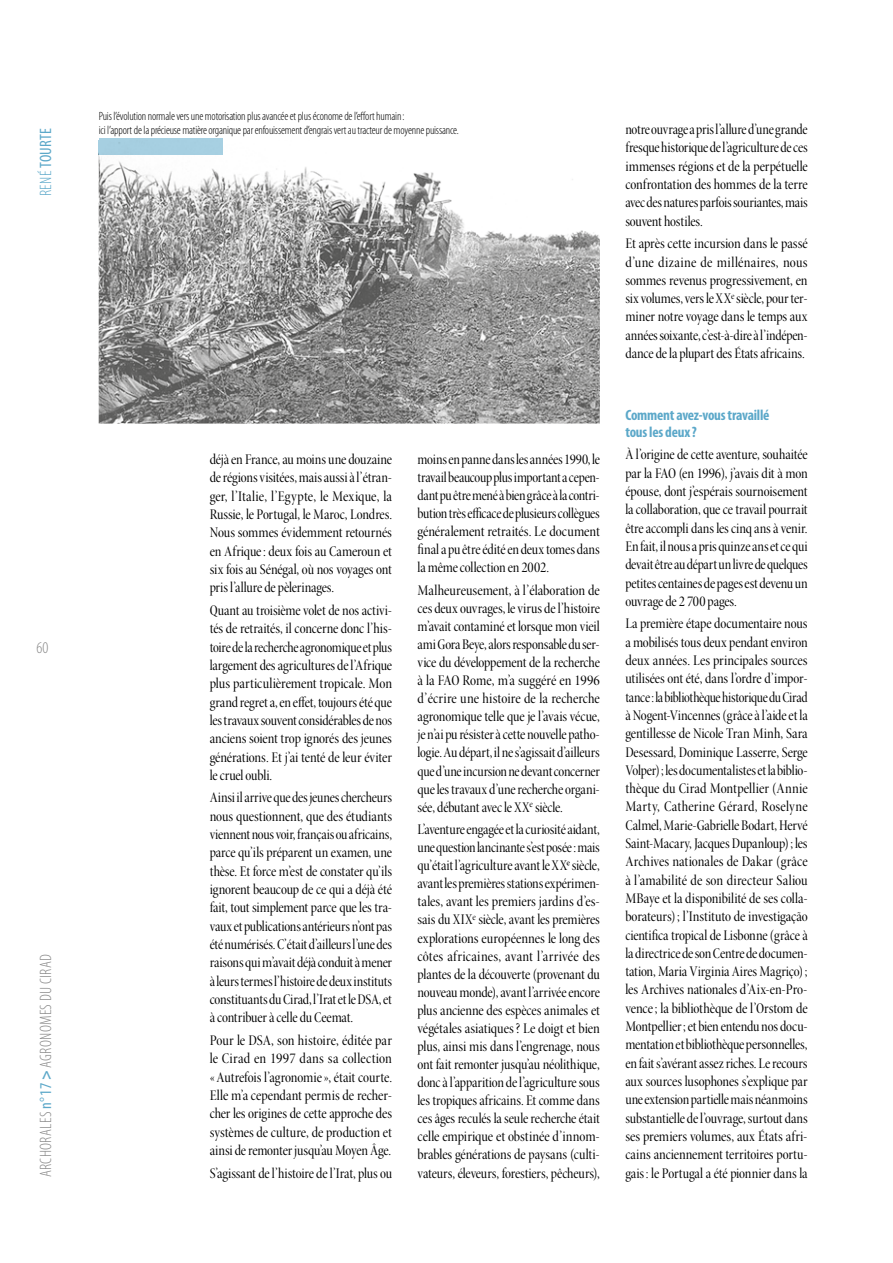
<style>
.page{position:relative;width:893px;height:1263px;background:#fff}
.page>*{position:absolute;margin:0;border:0;box-sizing:border-box;transform-origin:0 0}
.t1{font:300 condensed 16.5px "Myriad Pro";letter-spacing:.02em;color:#878787}
.t2{font:condensed 16.5px "Myriad Pro";letter-spacing:.02em;color:#5ca8c9}
.t3{font:15px/18.3px "Minion Pro Cn Disp";letter-spacing:-.01em;color:#000;text-align:justify}
.t4{font:700 condensed 15px/16.8px "Myriad Pro";letter-spacing:-.015em;color:#5ca8c9}
.t5{font:300 condensed 12px/13.5px "Myriad Pro";letter-spacing:-.015em;color:#000}
.s1{font-weight:300}
.s2{font-weight:400;color:#5ca8c9}
.s3{font-weight:700;color:#5ca8c9}
</style>
<div class="page">
<img style="left:99px;top:141px;width:501px;height:283px">
<hr style="left:99px;top:138px;width:123px;height:3px;background:#a7d0e2">
<div style="left:99px;top:141px;width:123px;height:13px;background:#a6cfe1"></div>
<p class="t2" style="left:39px;top:196px;width:70px;rotate:-90deg"><span class="s1">RENÉ</span> TOURTE</p>
<p class="t1" style="left:37px;top:641px;width:13px">60</p>
<p class="t1" style="left:39px;top:1177px;width:225px;rotate:-90deg">ARCHORALES <span class="s2">n° 17</span> <span class="s3">&gt;</span> AGRONOMES DU CIRAD</p>
<p class="t5" style="left:99px;top:110px;width:362px">Puis l’évolution normale vers une motorisation plus avancée et plus économe de l’effort humain :<br>ici l’apport de la précieuse matière organique par enfouissement d’engrais vert au tracteur de moyenne puissance.</p>
<p class="t3" style="left:210px;top:451px;width:184px">déjà en France, au moins une douzaine de régions visitées, mais aussi à l’étran&shy;ger, l’Italie, l’Egypte, le Mexique, la Russie, le Portugal, le Maroc, Londres.<br>Nous sommes évidemment retournés en Afrique : deux fois au Cameroun et six fois au Sénégal, où nos voyages ont pris l’allure de pèlerinages.</p>
<p class="t3" style="left:210px;top:602px;width:184px">Quant au troisième volet de nos activi&shy;tés de retraités, il concerne donc l’his&shy;toire de la recherche agronomique et plus largement des agricultures de l’Afrique plus particulièrement tropicale. Mon grand regret a, en effet, toujours été que les travaux souvent considérables de nos anciens soient trop ignorés des jeunes générations. Et j’ai tenté de leur éviter le cruel oubli.</p>
<p class="t3" style="left:210px;top:790px;width:184px">Ainsi il arrive que des jeunes chercheurs nous questionnent, que des étudiants viennent nous voir, français ou africains, parce qu’ils préparent un examen, une thèse. Et force m’est de constater qu’ils ignorent beaucoup de ce qui a déjà été fait, tout simplement parce que les tra&shy;vaux et publications antérieurs n’ont pas été numérisés. C’était d’ailleurs l’une des raisons qui m’avait déjà conduit à mener à leurs termes l’histoire de deux instituts constituants du Cirad, l’Irat et le DSA, et à contribuer à celle du Ceemat.</p>
<p class="t3" style="left:210px;top:1032px;width:184px">Pour le DSA, son histoire, éditée par le Cirad en 1997 dans sa collection « Autrefois l’agronomie », était courte.<br>Elle m’a cependant permis de recher&shy;cher les origines de cette approche des systèmes de culture, de production et ainsi de remonter jusqu’au Moyen Âge.</p>
<p class="t3" style="left:210px;top:1165px;width:184px">S’agissant de l’histoire de l’Irat, plus ou</p>
<p class="t3" style="left:417px;top:451px;width:184px">moins en panne dans les années 1990, le travail beaucoup plus important a cepen&shy;dant pu être mené à bien grâce à la contri&shy;bution très efficace de plusieurs collègues généralement retraités. Le document final a pu être édité en deux tomes dans la même collection en 2002.</p>
<p class="t3" style="left:417px;top:582px;width:184px">Malheureusement, à l’élaboration de ces deux ouvrages, le virus de l’histoire m’avait contaminé et lorsque mon vieil ami Gora Beye, alors responsable du ser&shy;vice du développement de la recherche à la FAO Rome, m’a suggéré en 1996 d’écrire une histoire de la recherche agronomique telle que je l’avais vécue, je n’ai pu résister à cette nouvelle patho&shy;logie. Au départ, il ne s’agissait d’ailleurs que d’une incursion ne devant concerner que les travaux d’une recherche organi&shy;sée, débutant avec le XX<sup>e</sup> siècle.</p>
<p class="t3" style="left:417px;top:821px;width:184px">L’aventure engagée et la curiosité aidant, une question lancinante s’est posée : mais qu’était l’agriculture avant le XXe siècle, avant les premières stations expérimen&shy;tales, avant les premiers jardins d’es&shy;sais du XIX<sup>e</sup> siècle, avant les premières explorations européennes le long des côtes africaines, avant l’arrivée des plantes de la découverte (provenant du nouveau monde), avant l’arrivée encore plus ancienne des espèces animales et végétales asiatiques ? Le doigt et bien plus, ainsi mis dans l’engrenage, nous ont fait remonter jusqu’au néolithique, donc à l’apparition de l’agriculture sous les tropiques africains. Et comme dans ces âges reculés la seule recherche était celle empirique et obstinée d’innom&shy;brables générations de paysans (culti&shy;vateurs, éleveurs, forestiers, pêcheurs),</p>
<p class="t3" style="left:625px;top:121px;width:184px">notre ouvrage a pris l’allure d’une grande fresque historique de l’agriculture de ces immenses régions et de la perpétuelle confrontation des hommes de la terre avec des natures parfois souriantes, mais souvent hostiles.</p>
<p class="t3" style="left:625px;top:236px;width:184px">Et après cette incursion dans le passé d’une dizaine de millénaires, nous sommes revenus progressivement, en six volumes, vers le XX<sup>e</sup> siècle, pour ter&shy;miner notre voyage dans le temps aux années soixante, c’est-à-dire à l’indépen&shy;dance de la plupart des États africains.</p>
<p class="t4" style="left:625px;top:408px;width:146px">Comment avez-vous travaillé tous les deux ?</p>
<p class="t3" style="left:625px;top:447px;width:184px">À l’origine de cette aventure, souhaitée par la FAO (en 1996), j’avais dit à mon épouse, dont j’espérais sournoisement la collaboration, que ce travail pourrait être accompli dans les cinq ans à venir.<br>En fait, il nous a pris quinze ans et ce qui devait être au départ un livre de quelques petites centaines de pages est devenu un ouvrage de 2 700 pages.</p>
<p class="t3" style="left:625px;top:616px;width:184px">La première étape documentaire nous a mobilisés tous deux pendant environ deux années. Les principales sources utilisées ont été, dans l’ordre d’impor&shy;tance : la bibliothèque historique du Cirad à Nogent-Vincennes (grâce à l’aide et la gentillesse de Nicole Tran Minh, Sara Desessard, Dominique Lasserre, Serge Volper) ; les documentalistes et la biblio&shy;thèque du Cirad Montpellier (Annie Marty, Catherine Gérard, Roselyne Calmel, Marie-Gabrielle Bodart, Hervé Saint-Macary, Jacques Dupanloup) ; les Archives nationales de Dakar (grâce à l’amabilité de son directeur Saliou MBaye et la disponibilité de ses colla&shy;borateurs) ; l’Instituto de investigação cientifica tropical de Lisbonne (grâce à la directrice de son Centre de documen&shy;tation, Maria Virginia Aires Magriço) ; les Archives nationales d’Aix-en-Pro&shy;vence ; la bibliothèque de l’Orstom de Montpellier ; et bien entendu nos docu&shy;mentation et bibliothèque personnelles, en fait s’avérant assez riches. Le recours aux sources lusophones s’explique par une extension partielle mais néanmoins substantielle de l’ouvrage, surtout dans ses premiers volumes, aux États afri&shy;cains anciennement territoires portu&shy;gais : le Portugal a été pionnier dans la</p>
</div>
